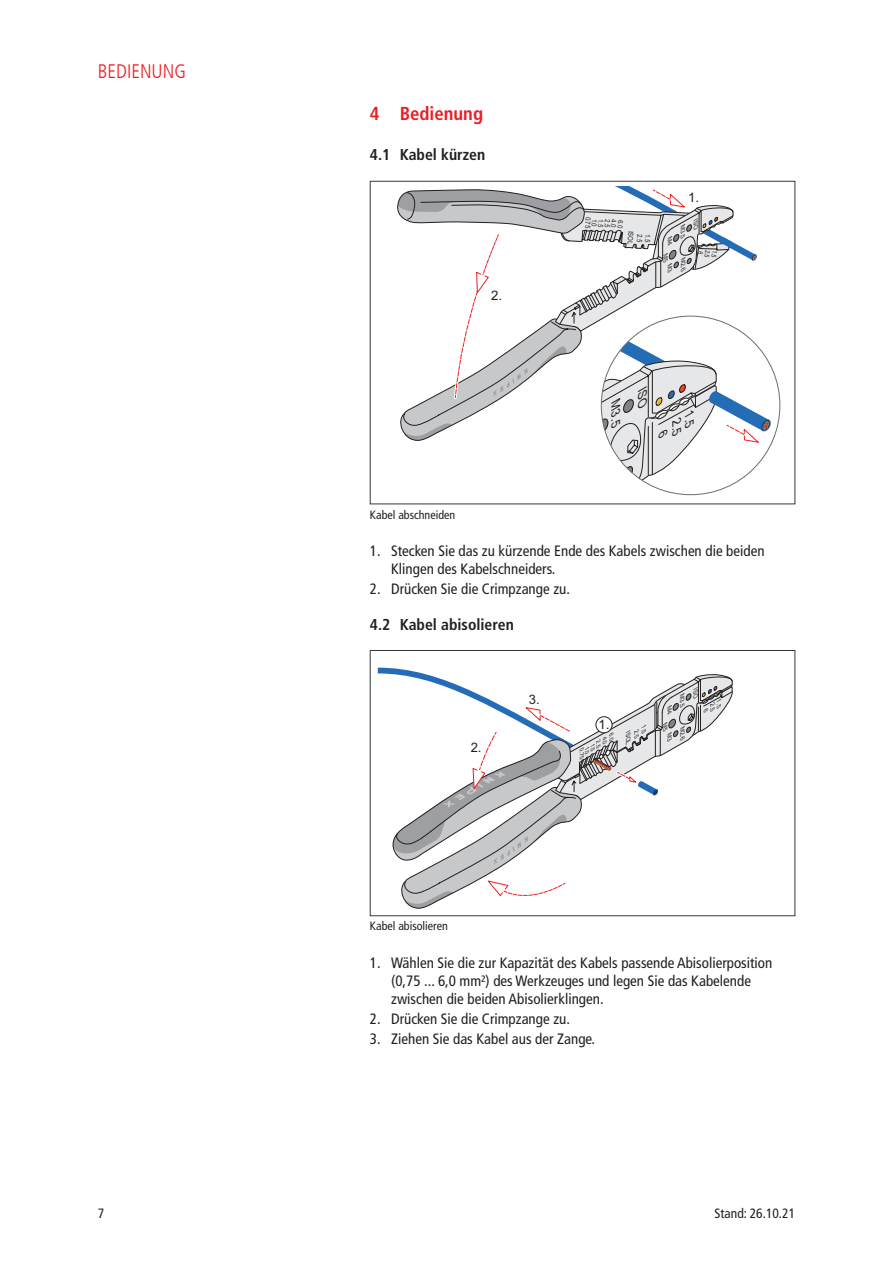
<style>
.page{position:relative;width:893px;height:1263px;background:#fff}
.page>*{position:absolute;margin:0;border:0;box-sizing:border-box;transform-origin:0 0}
.t1{font:300 condensed 19.5px "Frutiger LT Com";color:#ee1d23}
.t2{font:700 condensed 18.75px "Frutiger LT Com";color:#ee1d23}
.t3{font:700 condensed 15.75px "Frutiger LT Com";color:#231f20}
.t4{font:condensed 15px/18px "Frutiger LT Com";color:#231f20}
.t5{font:condensed 13.5px "Frutiger LT Com";color:#231f20}
.t6{font:13.2px "Arial";color:#231f20}
.t7{font:13.05px "Arial";color:#231f20}
.t8{font:italic 12.15px/26.4px "Arial";color:#231f20}
.t9{font:condensed 12px "Frutiger LT Com";color:#231f20}
.t10{font:7.05px/6.6px "Arial";color:#231f20;text-align:justify;scale:.83 1}
.t11{font:italic 6.15px/13.2px "Arial";color:#231f20}
.t12{font:italic 6px/13.2px "Arial";color:#231f20}
.t13{font:italic 5.7px/6.4px "Arial";color:#231f20}
</style>
<div class="page">
<div style="left:370px;top:181px;width:425px;height:323px;border:1px solid #34393a"></div>
<svg style="left:377px;top:667px;width:356px;height:242px"></svg>
<div style="left:370px;top:650px;width:425px;height:266px;border:1px solid #34393a"></div>
<svg style="left:397px;top:186px;width:374px;height:309px"></svg>
<h1 class="t1" style="left:98px;top:60px;width:90px">BEDIENUNG</h1>
<p class="t2" style="left:370px;top:103px;width:115px">4 Bedienung</p>
<p class="t3" style="left:370px;top:146px;width:117px">4.1 Kabel kürzen</p>
<p class="t6" style="left:491px;top:286px;width:12px">2.</p>
<p class="t6" style="left:688px;top:188px;width:12px">1.</p>
<p class="t10" style="left:598px;top:217px;width:15px;rotate:94deg">1.0<br>0.75</p>
<p class="t11" style="left:703px;top:226px;width:20px;text-indent:-6px;rotate:90deg">IS<br>M3.5</p>
<p class="t10" style="left:624px;top:220px;width:12px;rotate:94deg">6.0<br>4.0<br>2.5<br>1.5</p>
<p class="t11" style="left:703px;top:226px;width:11px;rotate:90deg">O</p>
<p class="t10" style="left:634px;top:231px;width:18px;rotate:94deg">ISOL</p>
<p class="t11" style="left:677px;top:238px;width:15px;rotate:90deg">M4</p>
<p class="t11" style="left:690px;top:259px;width:21px;text-align:right;rotate:90deg">M2.6<br>M3</p>
<p class="t11" style="left:672px;top:255px;width:15px;rotate:90deg">M5</p>
<p class="t8" style="left:656px;top:402px;width:38px;text-indent:-12px;rotate:90deg">ISO<br>M3.5</p>
<p class="t8" style="left:703px;top:433px;width:18px;text-indent:-20px;rotate:90deg">1.5<br>6</p>
<p class="t8" style="left:690px;top:421px;width:28px;rotate:90deg">2.5</p>
<p class="t9" style="left:370px;top:507px;width:87px">Kabel abschneiden</p>
<p class="t4" style="left:391px;top:542px;width:375px;text-indent:-21px">1. Stecken Sie das zu kürzende Ende des Kabels zwischen die beiden<br>Klingen des Kabelschneiders.</p>
<p class="t4" style="left:370px;top:580px;width:202px">2. Drücken Sie die Crimpzange zu.</p>
<p class="t3" style="left:370px;top:615px;width:146px">4.2 Kabel abisolieren</p>
<p class="t7" style="left:471px;top:739px;width:12px">2.</p>
<p class="t7" style="left:529px;top:690px;width:12px">3.</p>
<p class="t7" style="left:598px;top:715px;width:12px">1.</p>
<p class="t13" style="left:615px;top:738px;width:11px;text-indent:-4px;rotate:90deg">6.<br>4.</p>
<p class="t13" style="left:615px;top:739px;width:9px;rotate:90deg">0</p>
<p class="t13" style="left:602px;top:741px;width:11px;rotate:90deg">2.</p>
<p class="t13" style="left:611px;top:745px;width:11px;line-height:12.1px;text-indent:-2px;rotate:90deg">0<br>1.</p>
<p class="t13" style="left:602px;top:746px;width:9px;rotate:90deg">5</p>
<p class="t13" style="left:590px;top:748px;width:14px;rotate:90deg">1.0</p>
<p class="t13" style="left:585px;top:749px;width:17px;rotate:90deg">0.75</p>
<p class="t13" style="left:596px;top:749px;width:9px;rotate:90deg">5</p>
<p class="t12" style="left:643px;top:730px;width:15px;rotate:90deg">2.5</p>
<p class="t12" style="left:650px;top:726px;width:15px;rotate:90deg">1.5</p>
<p class="t12" style="left:635px;top:732px;width:20px;rotate:90deg">ISOL</p>
<p class="t12" style="left:702px;top:695px;width:20px;text-indent:-6px;rotate:90deg">IS<br>M3.5</p>
<p class="t12" style="left:702px;top:695px;width:11px;rotate:90deg">O</p>
<p class="t12" style="left:725px;top:710px;width:10px;text-indent:-10px;rotate:90deg">1.5<br>6</p>
<p class="t12" style="left:719px;top:704px;width:15px;rotate:90deg">2.5</p>
<p class="t12" style="left:676px;top:707px;width:15px;rotate:90deg">M4</p>
<p class="t12" style="left:689px;top:728px;width:21px;text-align:right;rotate:90deg">M2.6<br>M3</p>
<p class="t12" style="left:672px;top:724px;width:15px;rotate:90deg">M5</p>
<p class="t9" style="left:370px;top:919px;width:79px">Kabel abisolieren</p>
<p class="t4" style="left:391px;top:953px;width:383px;text-indent:-21px">1. Wählen Sie die zur Kapazität des Kabels passende Abisolierposition (0,75 ... 6,0 mm²) des Werkzeuges und legen Sie das Kabelende zwischen die beiden Abisolierklingen.</p>
<p class="t4" style="left:370px;top:1009px;width:202px">2. Drücken Sie die Crimpzange zu.</p>
<p class="t4" style="left:370px;top:1030px;width:227px">3. Ziehen Sie das Kabel aus der Zange.</p>
<p class="t5" style="left:98px;top:1205px;width:8px">7</p>
<p class="t5" style="left:715px;top:1205px;width:82px">Stand: 26.10.21</p>
</div>
